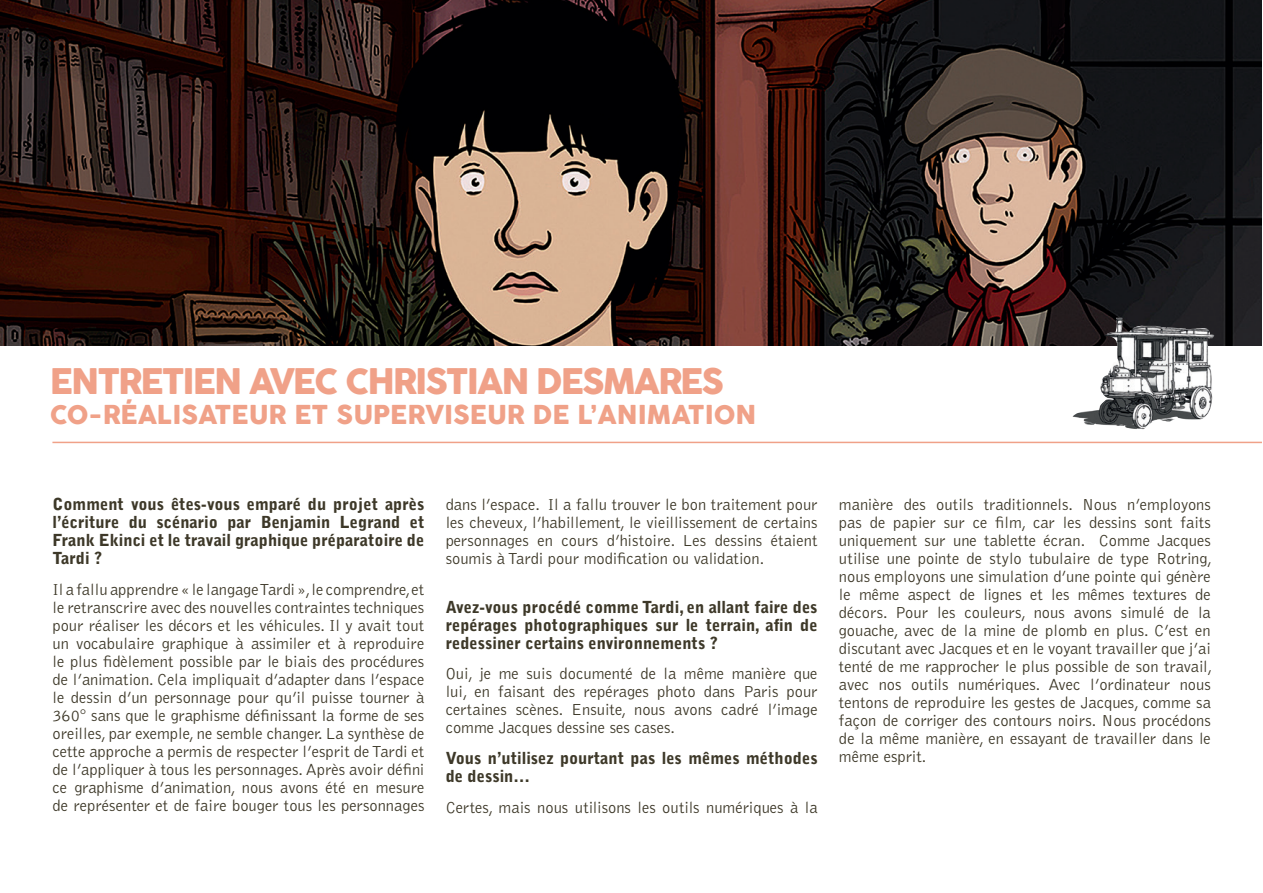
<style>
.page{position:relative;width:1263px;height:893px;background:#fff}
.page>*{position:absolute;margin:0;border:0;box-sizing:border-box;transform-origin:0 0}
.t1{font:34.5px "COCOGOOSE";letter-spacing:-.06em;color:#f0a188}
.t2{font:25.5px "COCOGOOSE";color:#f0a188}
.t3{font:300 16.5px/18px "Bell Gothic";color:#3d3828;text-align:justify}
.t4{font:900 16.5px/18px "Bell Gothic";color:#3d3828;text-align:justify}
</style>
<div class="page">
<hr style="left:52px;top:442px;width:1210px;height:1px;background:#f0a188">
<img style="left:0;top:0;width:1262px;height:345px">
<img style="left:1073px;top:318px;width:143px;height:111px">
<h1 class="t1" style="left:50px;top:357px;width:676px">ENTRETIEN AVEC CHRISTIAN DESMARES</h1>
<h2 class="t2" style="left:50px;top:397px;width:708px">CO-RÉALISATEUR ET SUPERVISEUR DE L’ANIMATION</h2>
<p class="t4" style="left:52px;top:495px;width:373px">Comment vous êtes-vous emparé du projet après l’écriture du scénario par Benjamin Legrand et Frank Ekinci et le travail graphique préparatoire de Tardi ?</p>
<p class="t3" style="left:52px;top:581px;width:373px">Il a fallu apprendre « le langage Tardi », le comprendre, et le retranscrire avec des nouvelles contraintes techniques pour réaliser les décors et les véhicules. Il y avait tout un vocabulaire graphique à assimiler et à reproduire le plus fidèlement possible par le biais des procédures de l’animation. Cela impliquait d’adapter dans l’espace le dessin d’un personnage pour qu’il puisse tourner à 360° sans que le graphisme définissant la forme de ses oreilles, par exemple, ne semble changer. La synthèse de cette approche a permis de respecter l’esprit de Tardi et de l’appliquer à tous les personnages. Après avoir défini ce graphisme d’animation, nous avons été en mesure de représenter et de faire bouger tous les personnages</p>
<p class="t3" style="left:446px;top:496px;width:373px">dans l’espace. Il a fallu trouver le bon traitement pour les cheveux, l’habillement, le vieillissement de certains personnages en cours d’histoire. Les dessins étaient soumis à Tardi pour modification ou validation.</p>
<p class="t4" style="left:446px;top:598px;width:373px">Avez-vous procédé comme Tardi, en allant faire des repérages photographiques sur le terrain, afin de redessiner certains environnements ?</p>
<p class="t3" style="left:446px;top:665px;width:373px">Oui, je me suis documenté de la même manière que lui, en faisant des repérages photo dans Paris pour certaines scènes. Ensuite, nous avons cadré l’image comme Jacques dessine ses cases.</p>
<p class="t4" style="left:446px;top:749px;width:373px">Vous n’utilisez pourtant pas les mêmes méthodes de dessin…</p>
<p class="t3" style="left:446px;top:799px;width:373px">Certes, mais nous utilisons les outils numériques à la</p>
<p class="t3" style="left:839px;top:496px;width:375px">manière des outils traditionnels. Nous n’employons pas de papier sur ce film, car les dessins sont faits uniquement sur une tablette écran. Comme Jacques utilise une pointe de stylo tubulaire de type Rotring, nous employons une simulation d’une pointe qui génère le même aspect de lignes et les mêmes textures de décors. Pour les couleurs, nous avons simulé de la gouache, avec de la mine de plomb en plus. C’est en discutant avec Jacques et en le voyant travailler que j’ai tenté de me rapprocher le plus possible de son travail, avec nos outils numériques. Avec l’ordinateur nous tentons de reproduire les gestes de Jacques, comme sa façon de corriger des contours noirs. Nous procédons de la même manière, en essayant de travailler dans le même esprit.</p>
</div>
